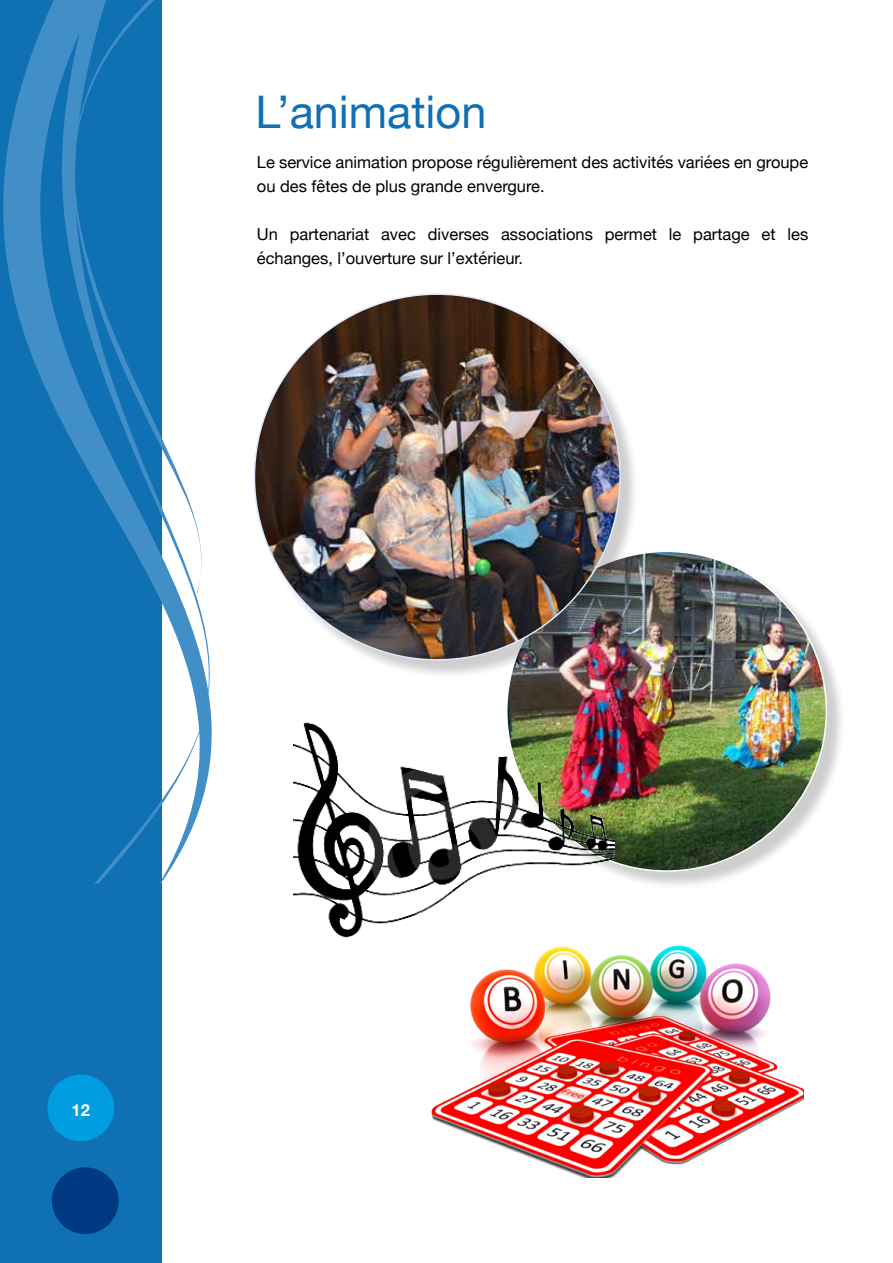
<style>
.page{position:relative;width:893px;height:1263px;background:#fff}
.page>*{position:absolute;margin:0;border:0;box-sizing:border-box;transform-origin:0 0}
.t1{font:45px "Helvetica Neue";color:#1070b3}
.t2{font:16.5px/24px "Helvetica Neue";color:#000}
.t3{font:700 16.5px "Helvetica Neue";color:#fff}
</style>
<div class="page">
<div style="left:0;top:0;width:162px;height:1263px;background:#1070b4"></div>
<svg style="left:3px;top:0;width:209px;height:883px"></svg>
<div style="left:52px;top:1167px;width:67px;height:67px;background:#003882;border-radius:50%"></div>
<div style="left:47px;top:1074px;width:67px;height:67px;background:#009ee0;border-radius:50%"></div>
<div style="left:508px;top:553px;width:338px;height:337px;background:#000;opacity:.2"></div>
<img style="left:508px;top:553px;width:318px;height:318px">
<div style="left:256px;top:296px;width:383px;height:383px;background:#000;opacity:.2"></div>
<img style="left:254px;top:294px;width:366px;height:366px;border-radius:183px">
<img style="left:431px;top:945px;width:373px;height:233px">
<img style="left:293px;top:716px;width:321px;height:222px">
<h1 class="t1" style="left:255px;top:79px;width:232px">L’animation</h1>
<p class="t2" style="left:257px;top:151px;width:553px">Le service animation propose régulièrement des activités variées en groupe ou des fêtes de plus grande envergure.</p>
<p class="t2" style="left:257px;top:223px;width:553px">Un partenariat avec diverses associations permet le partage et les échanges, l’ouverture sur l’extérieur.</p>
<p class="t3" style="left:72px;top:1097px;width:20px">12</p>
</div>
